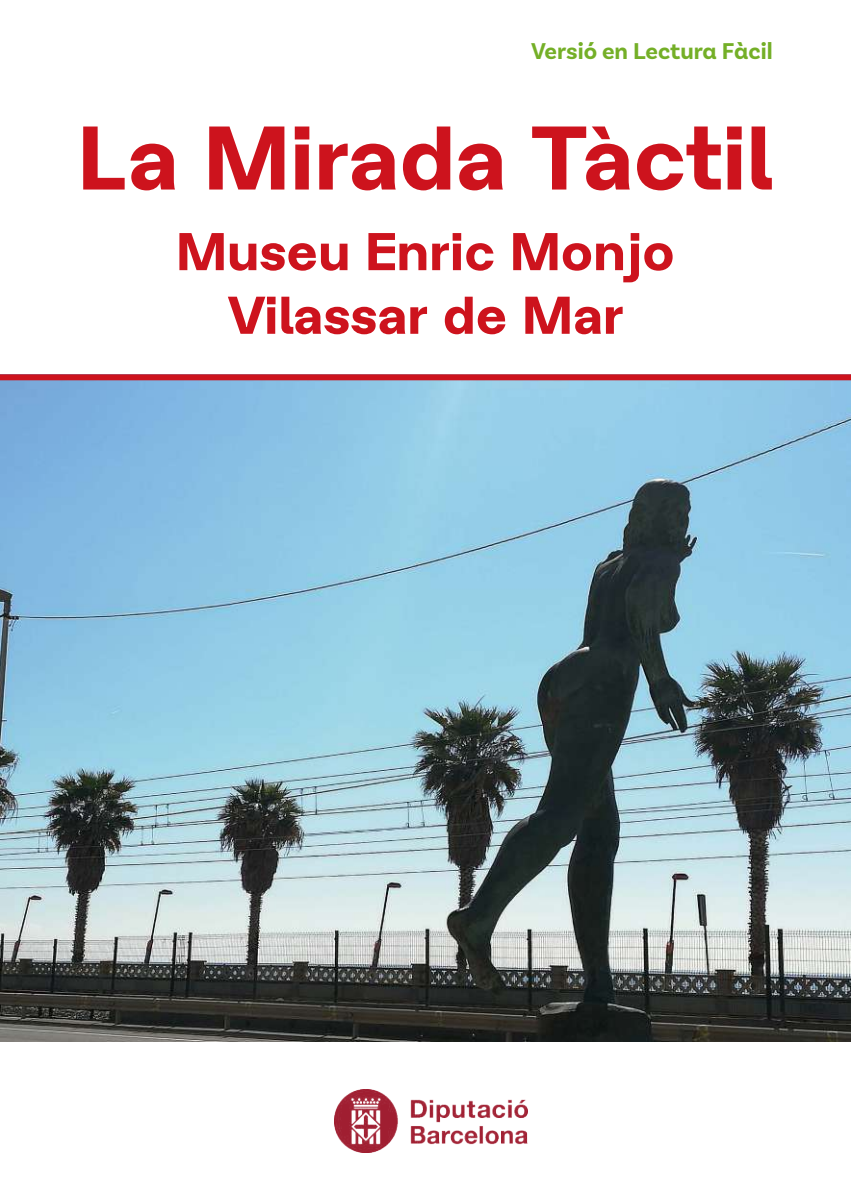
<style>
.page{position:relative;width:851px;height:1191px;background:#fff}
.page>*{position:absolute;margin:0;border:0;box-sizing:border-box;transform-origin:0 0}
.t1{font:700 90px "Afflictis";color:#cd131d}
.t2{font:700 53px/63.6px "Afflictis";color:#cd131d;text-align:center}
.t3{font:700 24px "Basic Sans Alt";color:#74af27}
</style>
<div class="page">
<img style="left:0;top:380px;width:850px;height:661px">
<img style="left:334px;top:1089px;width:193px;height:63px">
<div style="left:0;top:374px;width:850px;height:6px;background:#cd131d"></div>
<p class="t3" style="left:531px;top:37px;width:243px">Versió en Lectura Fàcil</p>
<h1 class="t1" style="left:78px;top:97px;width:696px">La Mirada Tàctil</h1>
<p class="t2" style="left:176px;top:217px;width:500px">Museu Enric Monjo<br>Vilassar de Mar</p>
</div>
